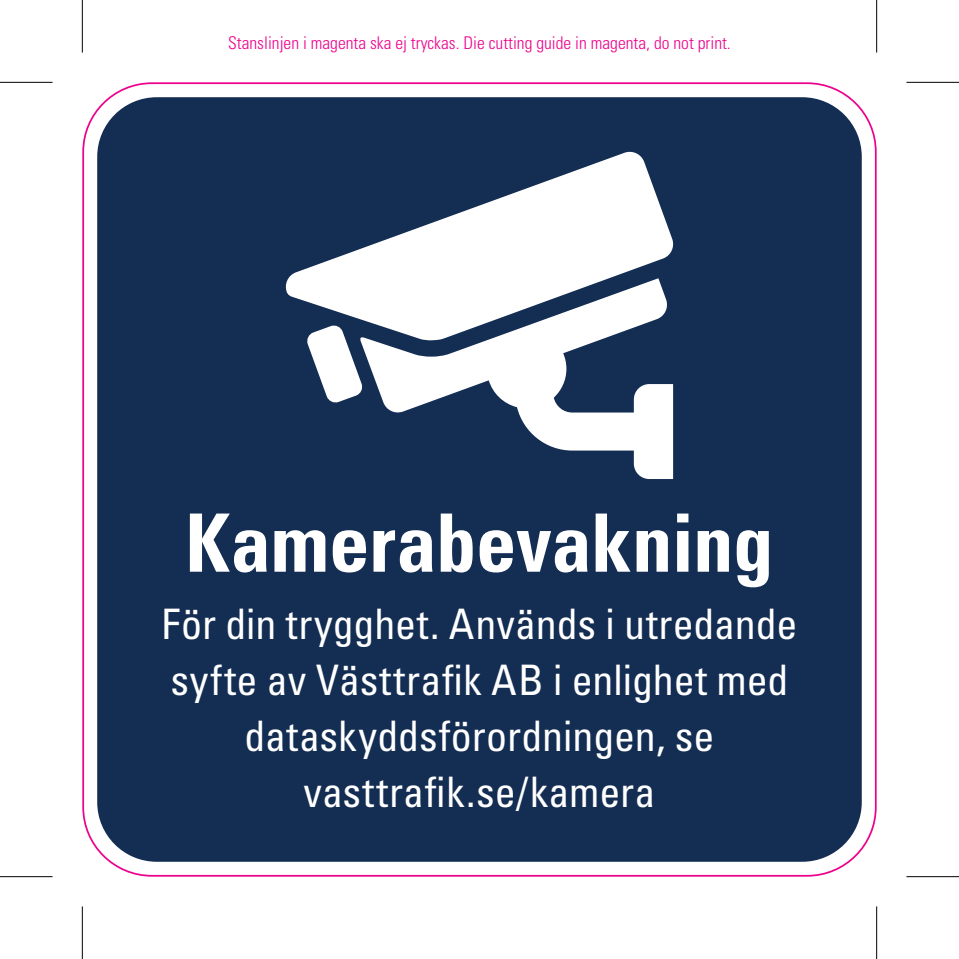
<style>
.page{position:relative;width:959px;height:959px;background:#fff}
.page>*{position:absolute;margin:0;border:0;box-sizing:border-box;transform-origin:0 0}
.t1{font:700 condensed 80.5px "Univers LT Std";letter-spacing:-.005em;color:#fff}
.t2{font:condensed 42px/56px "Univers LT Std";color:#fff;text-align:center}
.t3{font:300 condensed 17.5px "Univers LT Std";color:#ed028c}
</style>
<div class="page">
<div style="left:97px;top:97px;width:764px;height:764px;background:#132d53;border-radius:60px"></div>
<svg style="left:285px;top:151px;width:389px;height:328px"></svg>
<svg style="left:0;top:81px;width:52px;height:1px"></svg>
<svg style="left:906px;top:81px;width:52px;height:1px"></svg>
<svg style="left:0;top:877px;width:52px;height:1px"></svg>
<svg style="left:906px;top:877px;width:52px;height:1px"></svg>
<svg style="left:81px;top:0;width:1px;height:53px"></svg>
<svg style="left:81px;top:906px;width:1px;height:52px"></svg>
<svg style="left:877px;top:0;width:1px;height:53px"></svg>
<svg style="left:877px;top:906px;width:1px;height:52px"></svg>
<hr style="left:0;top:82px;width:52px;height:1px;background:#000">
<hr style="left:906px;top:82px;width:52px;height:1px;background:#000">
<hr style="left:0;top:875px;width:52px;height:2px;background:#000">
<hr style="left:906px;top:875px;width:52px;height:2px;background:#000">
<hr style="left:82px;top:0;width:1px;height:53px;background:#000">
<hr style="left:82px;top:906px;width:1px;height:52px;background:#000">
<hr style="left:875px;top:0;width:2px;height:53px;background:#000">
<hr style="left:875px;top:906px;width:2px;height:52px;background:#000">
<p class="t3" style="left:228px;top:33px;width:504px">Stanslinjen i magenta ska ej tryckas. Die cutting guide in magenta, do not print.</p>
<h1 class="t1" style="left:185px;top:493px;width:589px">Kamerabevakning</h1>
<p class="t2" style="left:161px;top:595px;width:637px">För din trygghet. Används i utredande syfte av Västtrafik AB i enlighet med dataskyddsförordningen, se vasttrafik.se/kamera</p>
</div>
